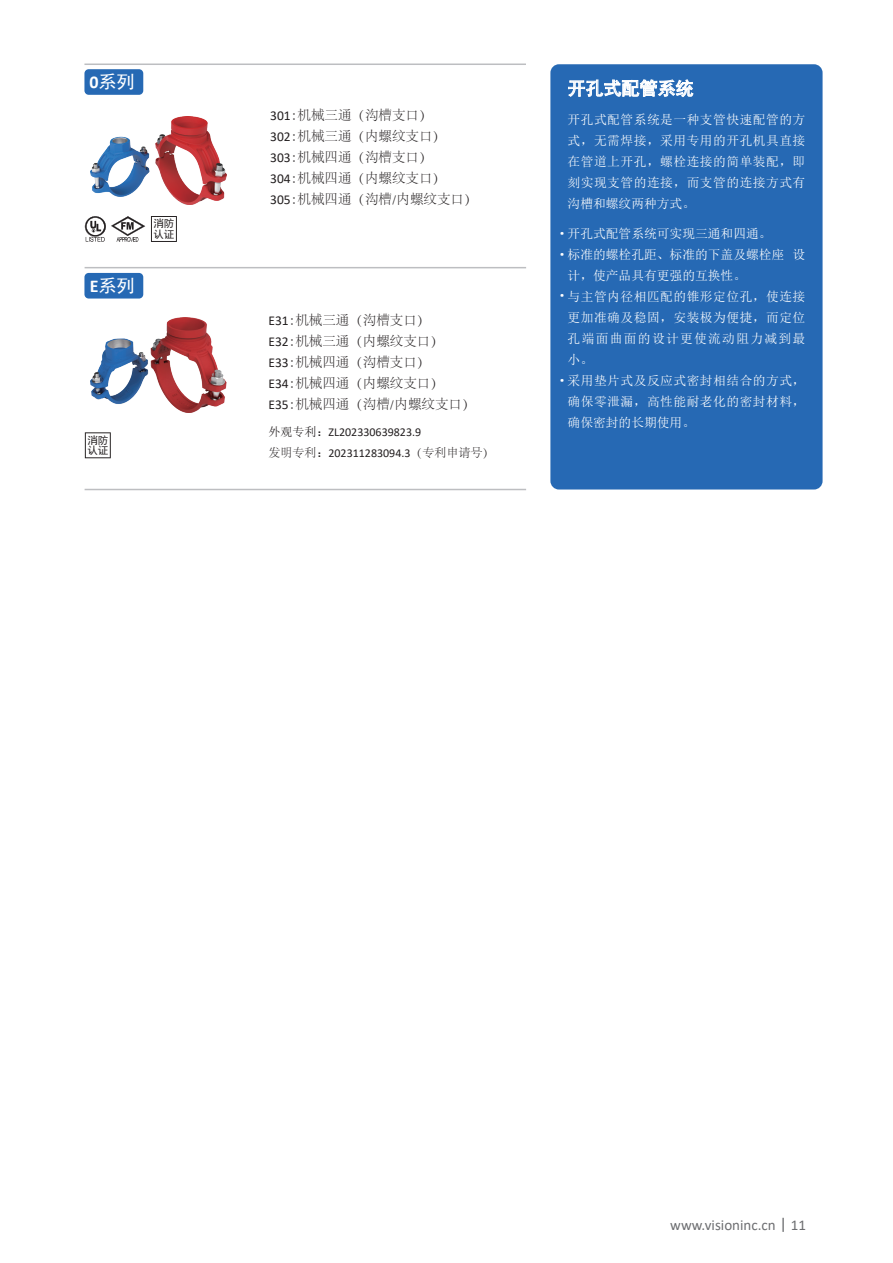
<style>
.page{position:relative;width:893px;height:1263px;background:#fff}
.page>*{position:absolute;margin:0;border:0;box-sizing:border-box;transform-origin:0 0}
.t1{font:18px "Sim Hei";color:#fff}
.t2{font:15px "Calibri";color:#6d6e71}
.t3{font:300 13.5px/21px "Adobe Song Std";color:#231f20}
.t4{font:12.75px/21px "Sim Sun";letter-spacing:.04em;color:#fff;text-align:justify}
.t5{font:12.75px "Sim Sun";color:#fff}
.t6{font:12.75px "Sim Sun";letter-spacing:.105em;color:#fff}
.t7{font:12px/21px "Calibri";color:#231f20}
.t8{font:10.5px/10.5px "Sim Hei";color:#231f20}
.s1{font-family:"Calibri";font-weight:700}
.s2{font-family:"Calibri";font-weight:400}
.s3{font-family:"Sim Sun";font-weight:400}
.s4{font-family:"Sim Sun"}
.s5{font-family:"Sim Hei"}
.s6{font-family:"Adobe Song Std";font-weight:300}
.s7{font-family:"Microsoft Ya Hei UI"}
</style>
<div class="page">
<div style="left:550px;top:64px;width:273px;height:425px;background:#2669b4;border-radius:9px"></div>
<div style="left:84px;top:69px;width:59px;height:26px;background:#2669b4;border-radius:4px"></div>
<div style="left:84px;top:273px;width:59px;height:26px;background:#2669b4;border-radius:4px"></div>
<hr style="left:84px;top:64px;width:442px;height:1px;background:#bdbec1">
<img style="left:90px;top:318px;width:136px;height:94px">
<img style="left:90px;top:116px;width:136px;height:88px">
<svg style="left:568px;top:79px;width:125px;height:18px"></svg>
<svg style="left:85px;top:216px;width:60px;height:26px"></svg>
<svg style="left:151px;top:216px;width:26px;height:26px"></svg>
<svg style="left:85px;top:432px;width:26px;height:26px"></svg>
<hr style="left:85px;top:267px;width:441px;height:1px;background:#bdbec1">
<hr style="left:85px;top:489px;width:441px;height:1px;background:#bdbec1">
<h1 class="t1" style="left:90px;top:73px;width:47px"><span class="s1">0</span>系列</h1>
<h1 class="t1" style="left:568px;top:79px;width:127px">开孔式配管系统</h1>
<p class="t3" style="left:270px;top:105px;width:209px"><span class="s2">301</span><span class="s3">:</span>机械三通（沟槽支口）<br><span class="s2">302</span><span class="s3">:</span>机械三通（内螺纹支口）<br><span class="s2">303</span><span class="s3">:</span>机械四通（沟槽支口）<br><span class="s2">304</span><span class="s3">:</span>机械四通（内螺纹支口）<br><span class="s2">305</span><span class="s3">:</span>机械四通（沟槽/内螺纹支口）</p>
<p class="t4" style="left:568px;top:109px;width:239px">开孔式配管系统是一种支管快速配管的方式，无需焊接，采用专用的开孔机具直接在管道上开孔，螺栓连接的简单装配，即刻实现支管的连接，而支管的连接方式有沟槽和螺纹两种方式。</p>
<p class="t5" style="left:556px;top:227px;width:217px">·开孔式配管系统可实现三通和四通。</p>
<p class="t5" style="left:556px;top:248px;width:251px">·标准的螺栓孔距、标准的下盖及螺栓座 设</p>
<p class="t5" style="left:568px;top:269px;width:180px">计，使产品具有更强的互换性。</p>
<p class="t4" style="left:556px;top:286px;width:251px">·与主管内径相匹配的锥形定位孔，使连接</p>
<p class="t4" style="left:568px;top:307px;width:239px">更加准确及稳固，安装极为便捷，而定位</p>
<p class="t6" style="left:568px;top:332px;width:239px">孔端面曲面的设计更使流动阻力减到最</p>
<p class="t4" style="left:568px;top:349px;width:27px">小。</p>
<p class="t4" style="left:556px;top:370px;width:251px">·采用垫片式及反应式密封相结合的方式，</p>
<p class="t4" style="left:568px;top:391px;width:239px">确保零泄漏，高性能耐老化的密封材料，</p>
<p class="t5" style="left:568px;top:416px;width:129px">确保密封的长期使用。</p>
<p class="t8" style="left:153px;top:218px;width:22px">消防认证</p>
<h1 class="t1" style="left:90px;top:276px;width:46px"><span class="s1">E</span>系列</h1>
<p class="t3" style="left:268px;top:310px;width:209px"><span class="s2">E31</span><span class="s3">:</span>机械三通（沟槽支口）<br><span class="s2">E32</span><span class="s3">:</span>机械三通（内螺纹支口）<br><span class="s2">E33</span><span class="s3">:</span>机械四通（沟槽支口）<br><span class="s2">E34</span><span class="s3">:</span>机械四通（内螺纹支口）<br><span class="s2">E35</span><span class="s3">:</span>机械四通（沟槽/内螺纹支口）</p>
<p class="t7" style="left:268px;top:422px;width:228px"><span class="s4">外观专利</span><span class="s5">：</span>ZL202330639823.9<br><span class="s6">发明专利</span><span class="s5">：</span>202311283094.3<span class="s6">（专利申请号）</span></p>
<p class="t8" style="left:87px;top:435px;width:22px">消防认证</p>
<p class="t2" style="left:670px;top:1214px;width:137px">www.visioninc.cn<span class="s7">丨</span>11</p>
</div>
